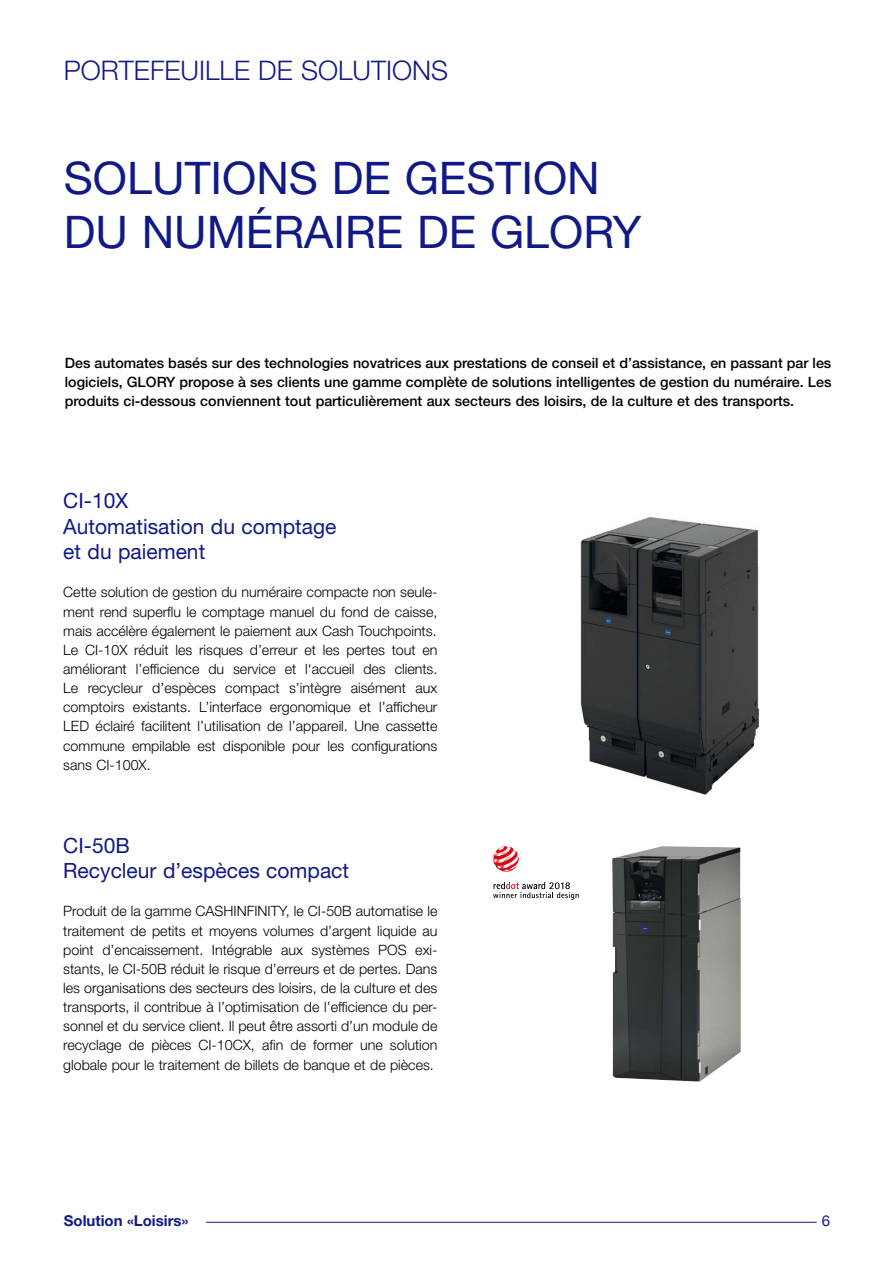
<style>
.page{position:relative;width:893px;height:1263px;background:#fff}
.page>*{position:absolute;margin:0;border:0;box-sizing:border-box;transform-origin:0 0}
.t1{font:45px/54px "Helvetica Neue LT Std";color:#111987}
.t2{font:300 27px "Helvetica Neue LT Std";color:#111987}
.t3{font:21px/25.5px "Helvetica Neue LT Std";color:#111987}
.t4{font:700 15px "Helvetica Neue LT Std";color:#111987}
.t5{font:15px "Helvetica Neue LT Std";color:#111987}
.t6{font:300 14.25px/19.2px "Helvetica Neue LT Std";color:#000;text-align:justify}
.t7{font:500 14.25px/19.2px "Helvetica Neue LT Std";color:#000;text-align:justify}
</style>
<div class="page">
<hr style="left:206px;top:1222px;width:611px;height:1px;background:#111987">
<img style="left:580px;top:517px;width:180px;height:278px">
<svg style="left:493px;top:846px;width:26px;height:26px"></svg>
<svg style="left:493px;top:882px;width:86px;height:18px"></svg>
<img style="left:612px;top:846px;width:129px;height:236px">
<h2 class="t2" style="left:64px;top:54px;width:386px">PORTEFEUILLE DE SOLUTIONS</h2>
<h1 class="t1" style="left:64px;top:150px;width:579px">SOLUTIONS DE GESTION<br>DU NUMÉRAIRE DE GLORY</h1>
<p class="t7" style="left:65px;top:353px;width:768px">Des automates basés sur des technologies novatrices aux prestations de conseil et d’assistance, en passant par les logiciels, GLORY propose à ses clients une gamme complète de solutions intelligentes de gestion du numéraire. Les produits ci-dessous conviennent tout particulièrement aux secteurs des loisirs, de la culture et des transports.</p>
<h3 class="t3" style="left:63px;top:488px;width:275px">CI-10X<br>Automatisation du comptage et du paiement</h3>
<p class="t6" style="left:63px;top:582px;width:376px">Cette solution de gestion du numéraire compacte non seule&shy;ment rend superflu le comptage manuel du fond de caisse, mais accélère également le paiement aux Cash Touchpoints.<br>Le CI-10X réduit les risques d’erreur et les pertes tout en améliorant l’efficience du service et l‘accueil des clients.<br>Le recycleur d’espèces compact s’intègre aisément aux comptoirs existants. L’interface ergonomique et l’afficheur LED éclairé facilitent l’utilisation de l’appareil. Une cassette commune empilable est disponible pour les configurations sans CI-100X.</p>
<h3 class="t3" style="left:63px;top:832px;width:287px">CI-50B<br>Recycleur d’espèces compact</h3>
<p class="t6" style="left:63px;top:901px;width:376px">Produit de la gamme CASHINFINITY, le CI-50B automatise le traitement de petits et moyens volumes d’argent liquide au point d’encaissement. Intégrable aux systèmes POS exi&shy;stants, le CI-50B réduit le risque d’erreurs et de pertes. Dans les organisations des secteurs des loisirs, de la culture et des transports, il contribue à l’optimisation de l’efficience du per&shy;sonnel et du service client. Il peut être assorti d’un module de recyclage de pièces CI-10CX, afin de former une solution globale pour le traitement de billets de banque et de pièces.</p>
<p class="t4" style="left:64px;top:1211px;width:126px">Solution «Loisirs»</p>
<p class="t5" style="left:822px;top:1211px;width:10px">6</p>
</div>
